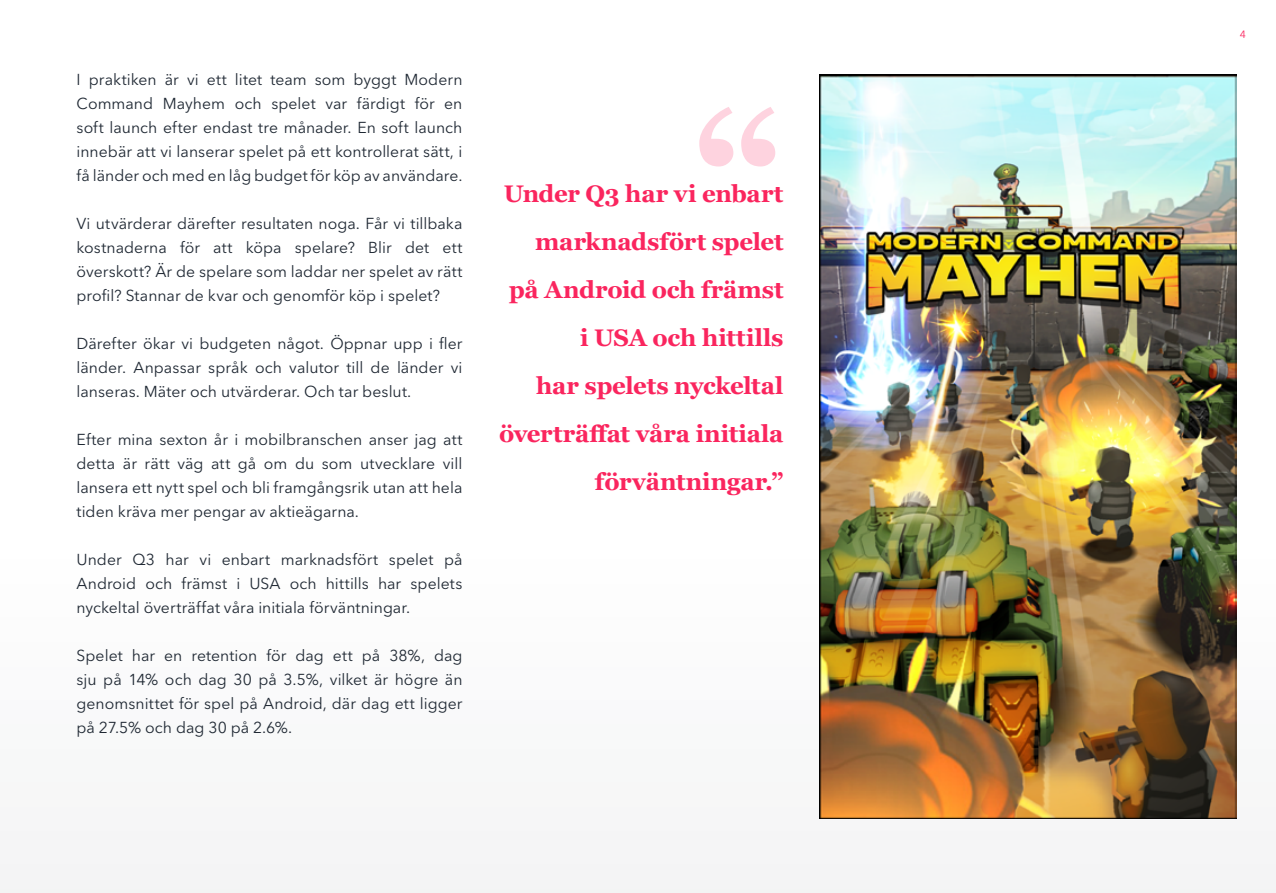
<style>
.page{position:relative;width:1276px;height:893px;background:#fff}
.page>*{position:absolute;margin:0;border:0;box-sizing:border-box;transform-origin:0 0}
.t1{font:700 174px "Georgia";color:#fed3df}
.t2{font:700 24px/48px "Georgia";letter-spacing:-.01em;color:#fa255e;text-align:right}
.t3{font:15.75px/24px "Avenir Next LT Pro";letter-spacing:.005em;color:#1f2833;text-align:justify}
.t4{font:12.75px "Avenir Next LT Pro";letter-spacing:.015em;color:#1f2833}
.t5{font:10.5px "Avenir Next LT Pro";color:#fa255e}
</style>
<div class="page">
<img style="left:819px;top:75px;width:417px;height:743px">
<p class="t3" style="left:77px;top:67px;width:387px">I praktiken är vi ett litet team som byggt Modern Command Mayhem och spelet var färdigt för en soft launch efter endast tre månader. En soft launch innebär att vi lanserar spelet på ett kontrollerat sätt, i få länder och med en låg budget för köp av användare.</p>
<p class="t3" style="left:77px;top:212px;width:387px">Vi utvärderar därefter resultaten noga. Får vi tillbaka kostnaderna för att köpa spelare? Blir det ett överskott? Är de spelare som laddar ner spelet av rätt profil? Stannar de kvar och genomför köp i spelet?</p>
<p class="t3" style="left:77px;top:332px;width:387px">Därefter ökar vi budgeten något. Öppnar upp i fler länder. Anpassar språk och valutor till de länder vi lanseras. Mäter och utvärderar. Och tar beslut.</p>
<p class="t3" style="left:77px;top:428px;width:387px">Efter mina sexton år i mobilbranschen anser jag att detta är rätt väg att gå om du som utvecklare vill lansera ett nytt spel och bli framgångsrik utan att hela tiden kräva mer pengar av aktieägarna.</p>
<p class="t3" style="left:77px;top:548px;width:387px">Under Q3 har vi enbart marknadsfört spelet på Android och främst i USA och hittills har spelets nyckeltal överträffat våra initiala förväntningar.</p>
<p class="t3" style="left:77px;top:644px;width:387px">Spelet har en retention för dag ett på 38%, dag sju på 14% och dag 30 på 3.5%, vilket är högre än genomsnittet för spel på Android, där dag ett ligger på 27.5% och dag 30 på 2.6%.</p>
<p class="t4" style="left:-3px;top:217px;width:460px">kterna och att generera bättre kassaflöde baserat på mobilspelverksamheten</p>
<h1 class="t1" style="left:693px;top:64px;width:92px">“</h1>
<h2 class="t2" style="left:504px;top:170px;width:281px">Under Q3 har vi enbart marknadsfört spelet</h2>
<h2 class="t2" style="left:499px;top:266px;width:286px">på Android och främst i USA och hittills<br>har spelets nyckeltal överträffat våra initiala förväntningar.”</h2>
<p class="t5" style="left:1240px;top:28px;width:8px">4</p>
</div>
